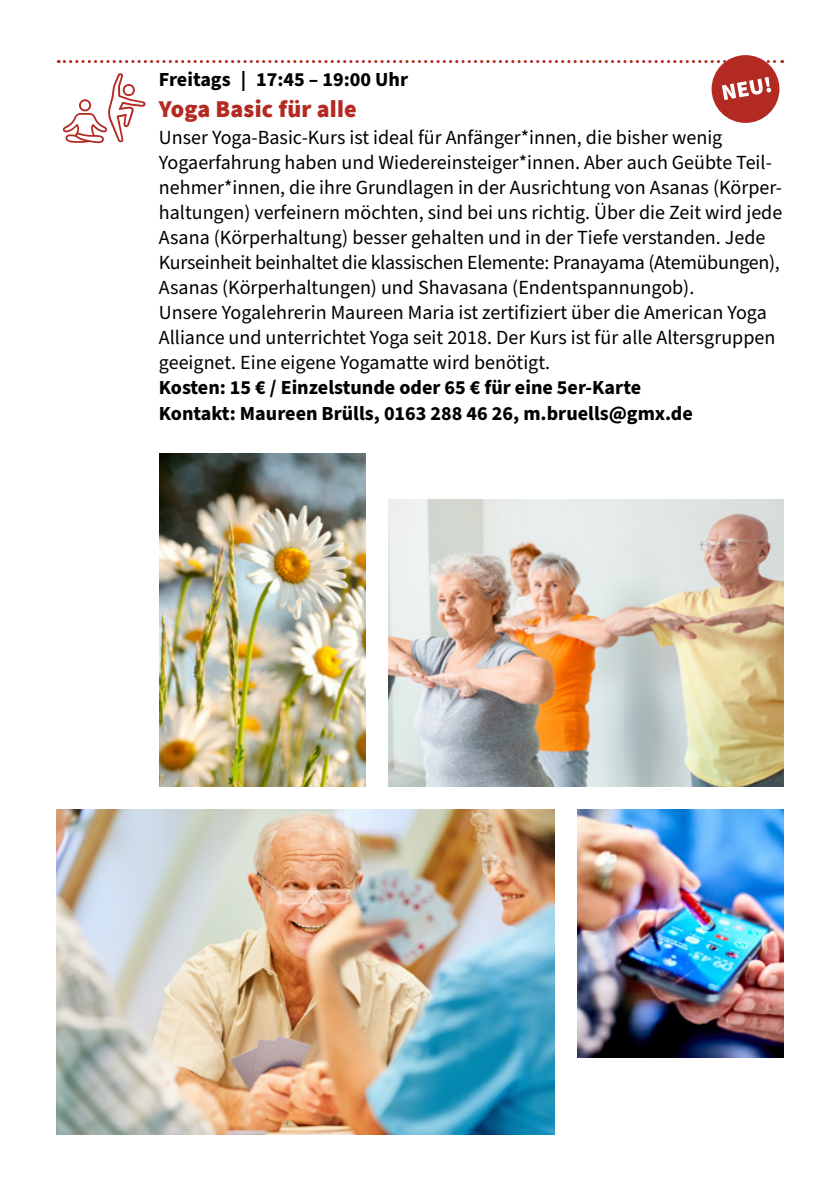
<style>
.page{position:relative;width:840px;height:1191px;background:#fff}
.page>*{position:absolute;margin:0;border:0;box-sizing:border-box;transform-origin:0 0}
.t1{font:900 24px "Source Sans Pro";letter-spacing:.01em;color:#b32a22}
.t2{font:20px/25px "Source Sans Pro";color:#000}
.t3{font:700 20px/25px "Source Sans Pro";color:#000}
</style>
<div class="page">
<img style="left:577px;top:809px;width:205px;height:249px">
<img style="left:159px;top:454px;width:206px;height:332px">
<img style="left:388px;top:499px;width:394px;height:287px">
<img style="left:57px;top:809px;width:497px;height:325px">
<svg style="left:58px;top:55px;width:724px;height:68px"></svg>
<p class="t3" style="left:159px;top:67px;width:251px">Freitags | 17:45 – 19:00 Uhr</p>
<p class="t1" style="left:159px;top:92px;width:199px">Yoga Basic für alle</p>
<p class="t2" style="left:159px;top:126px;width:624px">Unser Yoga-Basic-Kurs ist ideal für Anfänger*innen, die bisher wenig Yogaerfahrung haben und Wiedereinsteiger*innen. Aber auch Geübte Teil&shy;nehmer*innen, die ihre Grundlagen in der Ausrichtung von Asanas (Körper&shy;haltungen) verfeinern möchten, sind bei uns richtig. Über die Zeit wird jede Asana (Körperhaltung) besser gehalten und in der Tiefe verstanden. Jede Kurseinheit beinhaltet die klassischen Elemente: Pranayama (Atemübungen), Asanas (Körperhaltungen) und Shavasana (Endentspannungob).<br>Unsere Yogalehrerin Maureen Maria ist zertifiziert über die American Yoga Alliance und unterrichtet Yoga seit 2018. Der Kurs ist für alle Altersgruppen geeignet. Eine eigene Yogamatte wird benötigt.</p>
<p class="t3" style="left:159px;top:376px;width:535px">Kosten: 15 € / Einzelstunde oder 65 € für eine 5er-Karte<br>Kontakt: Maureen Brülls, 0163 288 46 26, m.bruells@gmx.de</p>
</div>
